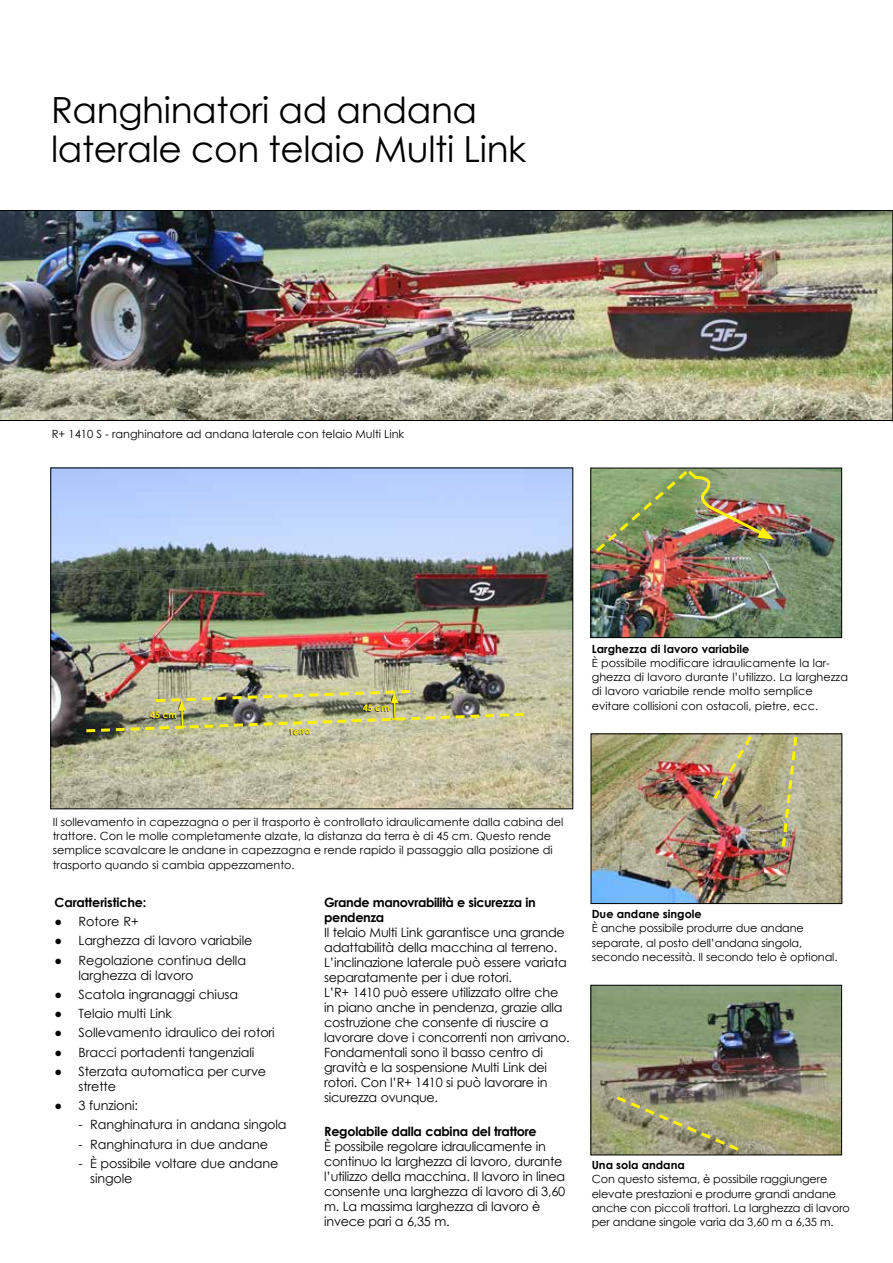
<style>
.page{position:relative;width:893px;height:1263px;background:#fff}
.page>*{position:absolute;margin:0;border:0;box-sizing:border-box;transform-origin:0 0}
.t1{font:36px/39px "Century Gothic";letter-spacing:-.01em;color:#000}
.t2{font:12.75px/15px "Century Gothic";letter-spacing:-.02em;color:#000}
.t3{font:700 12.75px/15px "Century Gothic";letter-spacing:-.02em;color:#000}
.t4{font:11.25px/14.2px "Century Gothic";color:#000}
.t5{font:700 11.25px "Century Gothic";color:#000}
.t6{font:700 9px "Century Gothic";color:#fff200}
</style>
<div class="page">
<img style="left:593px;top:987px;width:247px;height:166px">
<div style="left:591px;top:985px;width:251px;height:170px;border:1px solid #000"></div>
<img style="left:0;top:210px;width:893px;height:211px">
<img style="left:593px;top:736px;width:247px;height:166px">
<div style="left:591px;top:734px;width:251px;height:170px;border:1px solid #000"></div>
<img style="left:53px;top:470px;width:518px;height:337px">
<img style="left:592px;top:470px;width:248px;height:166px">
<div style="left:590px;top:468px;width:252px;height:170px;border:1px solid #000"></div>
<img style="left:593px;top:468px;width:181px;height:87px">
<img style="left:710px;top:733px;width:45px;height:69px">
<svg style="left:780px;top:734px;width:19px;height:116px;background:#b8b282"></svg>
<svg style="left:613px;top:1094px;width:129px;height:59px;background:#9b9a73"></svg>
<img style="left:83px;top:688px;width:444px;height:46px">
<div style="left:150px;top:712px;width:26px;height:7px;background:#000;opacity:.75"></div>
<div style="left:289px;top:729px;width:21px;height:6px;background:#000;opacity:.75"></div>
<h1 class="t1" style="left:51px;top:90px;width:477px">Ranghinatori ad andana laterale con telaio Multi Link</h1>
<p class="t4" style="left:52px;top:427px;width:354px">R+ 1410 S - ranghinatore ad andana laterale con telaio Multi Link</p>
<p class="t6" style="left:150px;top:708px;width:28px">45 cm</p>
<p class="t6" style="left:289px;top:725px;width:23px;rotate:-3deg">Terra</p>
<p class="t6" style="left:363px;top:701px;width:28px">45 cm</p>
<p class="t5" style="left:592px;top:640px;width:159px">Larghezza di lavoro variabile</p>
<p class="t4" style="left:592px;top:655px;width:258px">È possibile modificare idraulicamente la lar&shy;ghezza di lavoro durante l’utilizzo. La larghezza di lavoro variabile rende molto semplice evitare collisioni con ostacoli, pietre, ecc.</p>
<p class="t4" style="left:53px;top:814px;width:512px">Il sollevamento in capezzagna o per il trasporto è controllato idraulicamente dalla cabina del trattore. Con le molle completamente alzate, la distanza da terra è di 45 cm. Questo rende semplice scavalcare le andane in capezzagna e rende rapido il passaggio alla posizione di trasporto quando si cambia appezzamento.</p>
<p class="t3" style="left:55px;top:894px;width:93px">Caratteristiche:</p>
<p class="t2" style="left:55px;top:914px;width:86px">● Rotore R+</p>
<p class="t2" style="left:55px;top:933px;width:199px">● Larghezza di lavoro variabile</p>
<p class="t2" style="left:79px;top:952px;width:169px;text-indent:-24px">● Regolazione continua della larghezza di lavoro</p>
<p class="t2" style="left:55px;top:986px;width:185px">● Scatola ingranaggi chiusa</p>
<p class="t2" style="left:55px;top:1006px;width:119px">● Telaio multi Link</p>
<p class="t2" style="left:55px;top:1025px;width:222px">● Sollevamento idraulico dei rotori</p>
<p class="t2" style="left:55px;top:1044px;width:201px">● Bracci portadenti tangenziali</p>
<p class="t2" style="left:79px;top:1063px;width:189px;text-indent:-24px">● Sterzata automatica per curve strette</p>
<p class="t2" style="left:55px;top:1098px;width:85px">● 3 funzioni:</p>
<p class="t2" style="left:79px;top:1117px;width:210px">- Ranghinatura in andana singola</p>
<p class="t2" style="left:79px;top:1136px;width:191px">- Ranghinatura in due andane</p>
<p class="t2" style="left:90px;top:1155px;width:190px;text-indent:-12px">- È possibile voltare due andane singole</p>
<p class="t3" style="left:324px;top:894px;width:213px">Grande manovrabilità e sicurezza in pendenza</p>
<p class="t2" style="left:324px;top:924px;width:247px">Il telaio Multi Link garantisce una grande adattabilità della macchina al terreno.<br>L’inclinazione laterale può essere variata separatamente per i due rotori.<br>L’R+ 1410 può essere utilizzato oltre che in piano anche in pendenza, grazie alla costruzione che consente di riuscire a lavorare dove i concorrenti non arrivano.<br>Fondamentali sono il basso centro di gravità e la sospensione Multi Link dei rotori. Con l’R+ 1410 si può lavorare in sicurezza ovunque.</p>
<p class="t3" style="left:324px;top:1123px;width:214px">Regolabile dalla cabina del trattore</p>
<p class="t2" style="left:324px;top:1139px;width:243px">È possibile regolare idraulicamente in continuo la larghezza di lavoro, durante l’utilizzo della macchina. Il lavoro in linea consente una larghezza di lavoro di 3,60 m. La massima larghezza di lavoro è invece pari a 6,35 m.</p>
<p class="t5" style="left:592px;top:905px;width:112px">Due andane singole</p>
<p class="t4" style="left:592px;top:921px;width:247px">È anche possibile produrre due andane separate, al posto dell’andana singola, secondo necessità. Il secondo telo è optional.</p>
<p class="t5" style="left:592px;top:1156px;width:95px">Una sola andana</p>
<p class="t4" style="left:592px;top:1172px;width:260px">Con questo sistema, è possibile raggiungere elevate prestazioni e produrre grandi andane anche con piccoli trattori. La larghezza di lavoro per andane singole varia da 3,60 m a 6,35 m.</p>
</div>
